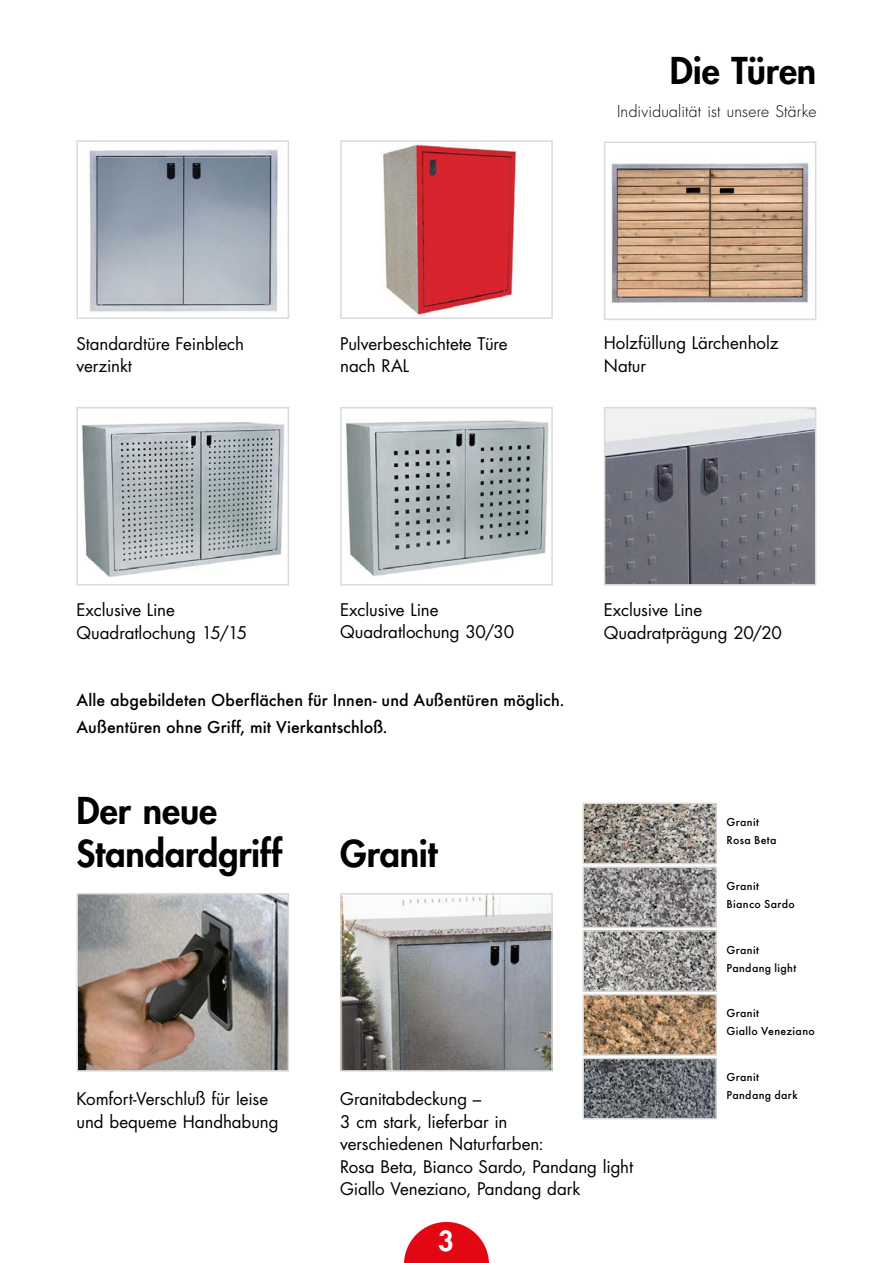
<style>
.page{position:relative;width:893px;height:1263px;background:#fff}
.page>*{position:absolute;margin:0;border:0;box-sizing:border-box;transform-origin:0 0}
.t1{font:800 36px/43.2px "Futura";letter-spacing:-.005em;color:#000}
.t2{font:800 27px "Futura";color:#fff}
.t3{font:500 18px/27px "Futura";letter-spacing:.005em;color:#000}
.t4{font:16.95px/22.5px "Futura";letter-spacing:-.005em;color:#000}
.t5{font:300 15.75px "Futura";letter-spacing:.015em;color:#000}
.t6{font:500 12px/18px "Futura";letter-spacing:.03em;color:#000}
</style>
<div class="page">
<img style="left:611px;top:163px;width:198px;height:142px">
<img style="left:89px;top:149px;width:189px;height:163px">
<div style="left:77px;top:140px;width:212px;height:179px;border:2px solid #dadada"></div>
<img style="left:383px;top:143px;width:134px;height:173px">
<div style="left:340px;top:140px;width:213px;height:179px;border:2px solid #dadada"></div>
<img style="left:81px;top:422px;width:204px;height:155px">
<div style="left:77px;top:407px;width:212px;height:178px;border:2px solid #dadada"></div>
<img style="left:345px;top:420px;width:204px;height:156px">
<div style="left:340px;top:407px;width:213px;height:178px;border:2px solid #dadada"></div>
<img style="left:607px;top:410px;width:206px;height:172px">
<div style="left:604px;top:407px;width:212px;height:178px;border:2px solid #dadada"></div>
<div style="left:604px;top:142px;width:212px;height:178px;border:2px solid #dadada"></div>
<img style="left:343px;top:896px;width:207px;height:172px">
<div style="left:340px;top:893px;width:213px;height:178px;border:2px solid #dadada"></div>
<svg style="left:404px;top:1222px;width:85px;height:41px"></svg>
<img style="left:80px;top:896px;width:206px;height:172px">
<div style="left:77px;top:893px;width:212px;height:178px;border:2px solid #dadada"></div>
<img style="left:585px;top:868px;width:130px;height:58px">
<div style="left:583px;top:866px;width:134px;height:62px;border:1px solid #dadada"></div>
<img style="left:585px;top:932px;width:130px;height:58px">
<div style="left:583px;top:930px;width:134px;height:62px;border:1px solid #dadada"></div>
<img style="left:585px;top:1060px;width:130px;height:57px">
<div style="left:583px;top:1058px;width:134px;height:61px;border:1px solid #dadada"></div>
<img style="left:585px;top:996px;width:130px;height:58px">
<div style="left:583px;top:994px;width:134px;height:62px;border:1px solid #dadada"></div>
<img style="left:585px;top:805px;width:130px;height:57px">
<div style="left:583px;top:803px;width:134px;height:61px;border:1px solid #dadada"></div>
<p class="t4" style="left:77px;top:332px;width:169px">Standardtüre Feinblech verzinkt</p>
<p class="t4" style="left:340px;top:332px;width:169px">Pulverbeschichtete Türe nach RAL</p>
<h1 class="t1" style="left:670px;top:48px;width:148px">Die Türen</h1>
<p class="t5" style="left:617px;top:101px;width:201px">Individualität ist unsere Stärke</p>
<p class="t4" style="left:604px;top:331px;width:176px">Holzfüllung Lärchenholz<br>Natur</p>
<p class="t4" style="left:77px;top:598px;width:172px">Exclusive Line<br>Quadratlochung 15/15</p>
<p class="t4" style="left:340px;top:598px;width:175px">Exclusive Line<br>Quadratlochung 30/30</p>
<p class="t4" style="left:604px;top:598px;width:180px">Exclusive Line<br>Quadratprägung 20/20</p>
<p class="t3" style="left:77px;top:686px;width:489px">Alle abgebildeten Oberflächen für Innen- und Außentüren möglich.<br>Außentüren ohne Griff, mit Vierkantschloß.</p>
<h1 class="t1" style="left:77px;top:788px;width:207px">Der neue<br>Standardgriff</h1>
<h1 class="t1" style="left:340px;top:831px;width:99px">Granit</h1>
<p class="t4" style="left:77px;top:1087px;width:204px">Komfort-Verschluß für leise und bequeme Handhabung</p>
<p class="t4" style="left:340px;top:1087px;width:294px">Granitabdeckung –<br>3 cm stark, lieferbar in<br>verschiedenen Naturfarben:<br>Rosa Beta, Bianco Sardo, Pandang light<br>Giallo Veneziano, Pandang dark</p>
<h2 class="t2" style="left:438px;top:1223px;width:17px">3</h2>
<p class="t6" style="left:727px;top:813px;width:51px">Granit<br>Rosa Beta</p>
<p class="t6" style="left:727px;top:877px;width:70px">Granit<br>Bianco Sardo</p>
<p class="t6" style="left:727px;top:940px;width:71px">Granit<br>Pandang light</p>
<p class="t6" style="left:727px;top:1004px;width:90px">Granit<br>Giallo Veneziano</p>
<p class="t6" style="left:727px;top:1068px;width:73px">Granit<br>Pandang dark</p>
</div>
